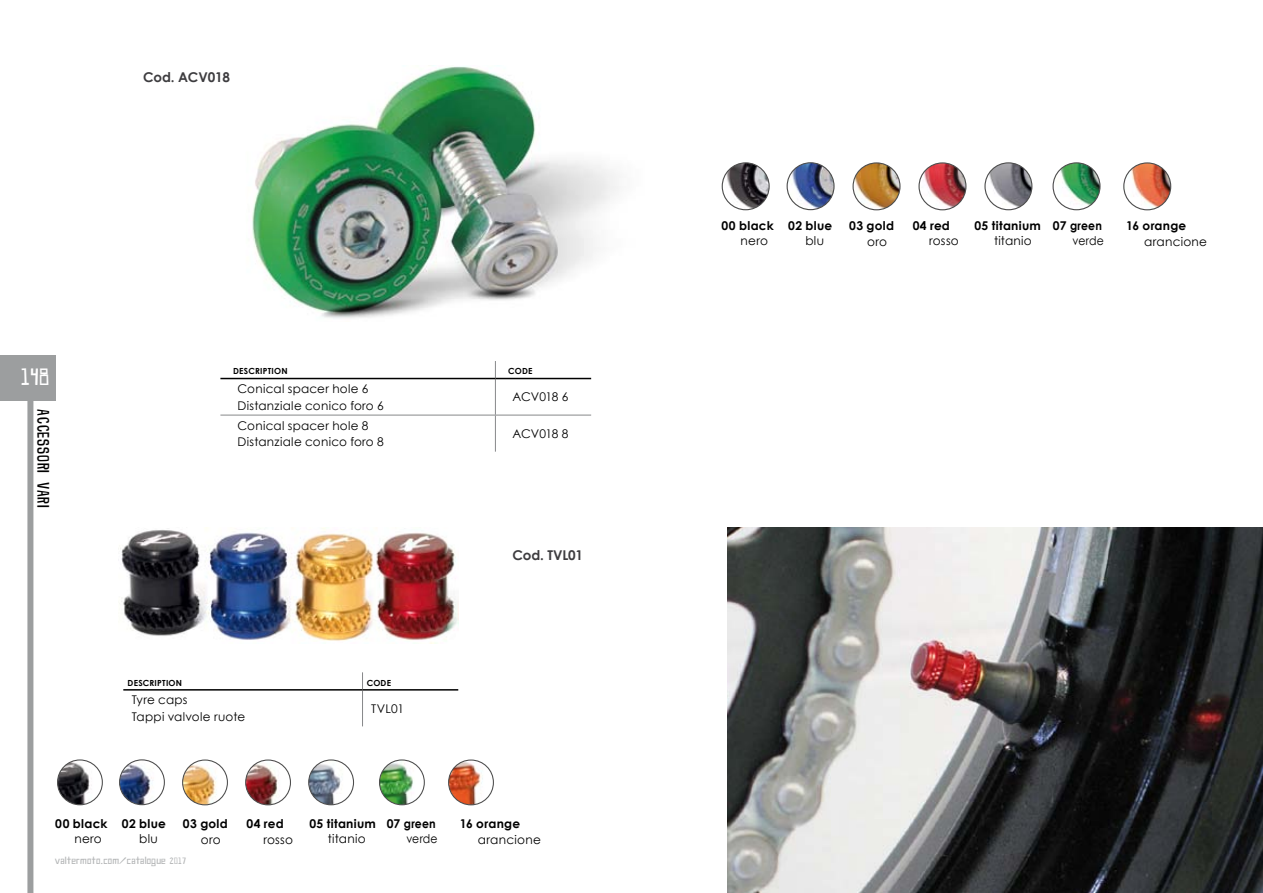
<style>
.page{position:relative;width:1263px;height:893px;background:#fff}
.page>*{position:absolute;margin:0;border:0;box-sizing:border-box;transform-origin:0 0}
.t1{font:27px "Digital Kid";color:#fff}
.t2{font:14.7px "DK Snemand";letter-spacing:.06em;color:#000}
.t3{font:700 13.5px "Century Gothic";letter-spacing:-.01em;color:#3e3d40}
.t4{font:700 12.15px "Century Gothic";letter-spacing:.02em;color:#000}
.t5{font:12.15px "Century Gothic";letter-spacing:.02em;color:#000}
.t6{font:12.15px "Century Gothic";letter-spacing:.02em;color:#000;scale:.9 1}
.t7{font:12px/16.5px "Century Gothic";letter-spacing:.02em;color:#000}
.t8{font:10.5px "Digital Kid";letter-spacing:.075em;color:#b1b3b4}
.t9{font:700 8.4px "Century Gothic";letter-spacing:.025em;color:#000}
</style>
<div class="page">
<div style="left:27px;top:387px;width:6px;height:506px;background:#9c9e9f"></div>
<div style="left:0;top:355px;width:55px;height:46px;background:#9c9e9f"></div>
<img style="left:252px;top:65px;width:367px;height:254px">
<svg style="left:495px;top:361px;width:1px;height:17px"></svg>
<hr style="left:495px;top:379px;width:1px;height:36px;background:#87888a">
<hr style="left:220px;top:415px;width:275px;height:1px;background:#87888a">
<hr style="left:495px;top:415px;width:1px;height:37px;background:#87888a">
<hr style="left:220px;top:378px;width:275px;height:1px;background:#000">
<hr style="left:495px;top:378px;width:96px;height:1px;background:#000">
<hr style="left:495px;top:415px;width:96px;height:1px;background:#87888a">
<img style="left:727px;top:527px;width:536px;height:366px">
<img style="left:58px;top:760px;width:44px;height:45px;border-radius:22px">
<div style="left:57px;top:759px;width:46px;height:46px;border:1px solid #4d4d4d;border-radius:50%"></div>
<img style="left:120px;top:760px;width:44px;height:45px;border-radius:22px">
<div style="left:119px;top:759px;width:46px;height:46px;border:1px solid #4d4d4d;border-radius:50%"></div>
<img style="left:183px;top:760px;width:44px;height:45px;border-radius:22px">
<div style="left:182px;top:759px;width:46px;height:46px;border:1px solid #4d4d4d;border-radius:50%"></div>
<img style="left:246px;top:760px;width:44px;height:45px;border-radius:22px">
<div style="left:245px;top:759px;width:46px;height:46px;border:1px solid #4d4d4d;border-radius:50%"></div>
<img style="left:309px;top:760px;width:44px;height:45px;border-radius:22px">
<div style="left:308px;top:759px;width:46px;height:46px;border:1px solid #4d4d4d;border-radius:50%"></div>
<img style="left:379px;top:760px;width:45px;height:45px;border-radius:22px">
<div style="left:379px;top:759px;width:46px;height:46px;border:1px solid #4d4d4d;border-radius:50%"></div>
<img style="left:449px;top:760px;width:44px;height:45px;border-radius:22px">
<div style="left:448px;top:759px;width:46px;height:46px;border:1px solid #4d4d4d;border-radius:50%"></div>
<img style="left:118px;top:527px;width:340px;height:116px">
<svg style="left:362px;top:672px;width:1px;height:17px"></svg>
<hr style="left:362px;top:691px;width:1px;height:35px;background:#87888a">
<hr style="left:123px;top:689px;width:239px;height:2px;background:#000">
<hr style="left:362px;top:689px;width:96px;height:2px;background:#000">
<img style="left:722px;top:163px;width:47px;height:47px;border-radius:23px">
<div style="left:722px;top:162px;width:48px;height:48px;border:1px solid #4d4d4d;border-radius:50%"></div>
<img style="left:787px;top:163px;width:47px;height:47px;border-radius:23px">
<div style="left:786px;top:162px;width:48px;height:48px;border:1px solid #4d4d4d;border-radius:50%"></div>
<img style="left:853px;top:163px;width:47px;height:47px;border-radius:23px">
<div style="left:852px;top:162px;width:48px;height:48px;border:1px solid #4d4d4d;border-radius:50%"></div>
<img style="left:919px;top:163px;width:47px;height:47px;border-radius:23px">
<div style="left:918px;top:162px;width:48px;height:48px;border:1px solid #4d4d4d;border-radius:50%"></div>
<img style="left:985px;top:163px;width:47px;height:47px;border-radius:23px">
<div style="left:984px;top:162px;width:48px;height:48px;border:1px solid #4d4d4d;border-radius:50%"></div>
<img style="left:1053px;top:163px;width:47px;height:47px;border-radius:23px">
<div style="left:1052px;top:162px;width:48px;height:48px;border:1px solid #4d4d4d;border-radius:50%"></div>
<img style="left:1124px;top:163px;width:47px;height:47px;border-radius:23px">
<div style="left:1123px;top:162px;width:48px;height:48px;border:1px solid #4d4d4d;border-radius:50%"></div>
<p class="t3" style="left:143px;top:67px;width:88px">Cod. ACV018</p>
<h1 class="t1" style="left:22px;top:361px;width:29px">148</h1>
<p class="t2" style="left:53px;top:409px;width:100px;rotate:90deg">accessori vari</p>
<p class="t9" style="left:233px;top:365px;width:56px">DESCRIPTION</p>
<p class="t9" style="left:508px;top:365px;width:26px">CODE</p>
<p class="t7" style="left:237px;top:380px;width:148px">Conical spacer hole 6<br>Distanziale conico foro 6</p>
<p class="t7" style="left:512px;top:389px;width:58px">ACV018 6</p>
<p class="t7" style="left:237px;top:417px;width:148px">Conical spacer hole 8<br>Distanziale conico foro 8</p>
<p class="t7" style="left:512px;top:425px;width:58px">ACV018 8</p>
<p class="t9" style="left:128px;top:676px;width:56px">DESCRIPTION</p>
<p class="t9" style="left:367px;top:676px;width:26px">CODE</p>
<p class="t7" style="left:132px;top:692px;width:115px">Tyre caps<br>Tappi valvole ruote</p>
<p class="t7" style="left:371px;top:700px;width:34px">TVL01</p>
<p class="t3" style="left:512px;top:545px;width:72px">Cod. TVL01</p>
<p class="t4" style="left:55px;top:814px;width:112px">00 black 02 blue</p>
<p class="t4" style="left:183px;top:815px;width:46px">03 gold</p>
<p class="t4" style="left:246px;top:815px;width:39px">04 red</p>
<p class="t4" style="left:309px;top:814px;width:128px">05 titanium 07 green</p>
<p class="t4" style="left:460px;top:815px;width:62px">16 orange</p>
<p class="t5" style="left:74px;top:830px;width:29px">nero</p>
<p class="t5" style="left:139px;top:830px;width:20px">blu</p>
<p class="t5" style="left:201px;top:831px;width:21px">oro</p>
<p class="t5" style="left:263px;top:831px;width:31px">rosso</p>
<p class="t5" style="left:328px;top:830px;width:39px">titanio</p>
<p class="t6" style="left:406px;top:830px;width:36px">verde</p>
<p class="t5" style="left:478px;top:831px;width:64px">arancione</p>
<p class="t8" style="left:55px;top:855px;width:132px">valtermoto.com/catalogue 2017</p>
<p class="t4" style="left:721px;top:217px;width:112px">00 black 02 blue</p>
<p class="t4" style="left:849px;top:217px;width:46px">03 gold</p>
<p class="t4" style="left:913px;top:217px;width:39px">04 red</p>
<p class="t4" style="left:974px;top:217px;width:129px">05 titanium 07 green</p>
<p class="t4" style="left:1126px;top:217px;width:62px">16 orange</p>
<p class="t5" style="left:741px;top:233px;width:29px">nero</p>
<p class="t5" style="left:805px;top:233px;width:20px">blu</p>
<p class="t5" style="left:867px;top:233px;width:21px">oro</p>
<p class="t5" style="left:929px;top:232px;width:31px">rosso</p>
<p class="t5" style="left:994px;top:233px;width:39px">titanio</p>
<p class="t6" style="left:1072px;top:233px;width:36px">verde</p>
<p class="t5" style="left:1144px;top:233px;width:64px">arancione</p>
</div>
